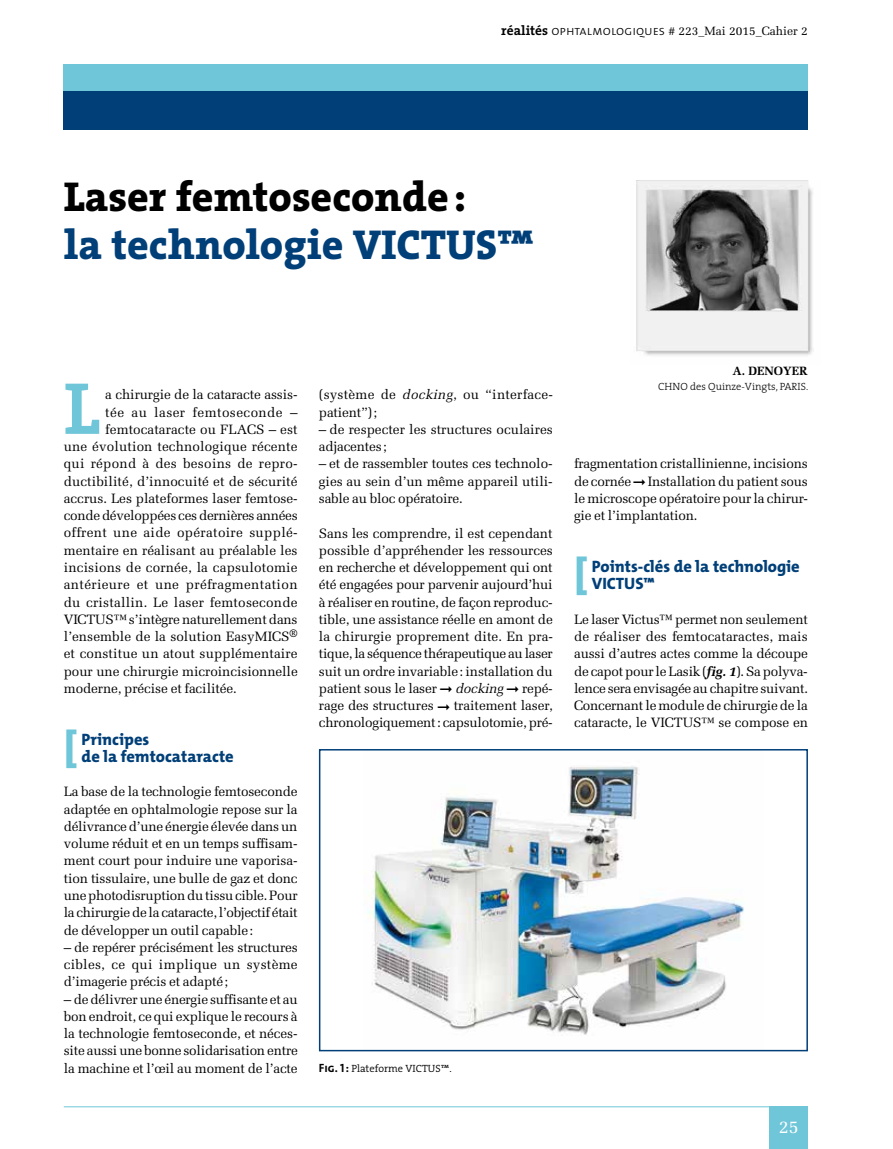
<style>
.page{position:relative;width:893px;height:1149px;background:#fff}
.page>*{position:absolute;margin:0;border:0;box-sizing:border-box;transform-origin:0 0}
.t1{font:74.25px "The Serif Bold Caps";color:#6fc6d9}
.t2{font:800 42px "The Serif";color:#003f78}
.t3{font:800 42px "The Serif";color:#000}
.t4{font:800 39px "The Mix";color:#6fc6d9;scale:1.1 1}
.t5{font:18px "Melior";color:#fff}
.t6{font:800 16.5px/17.2px "The Mix";color:#003f78}
.t7{font:13.5px/17.2px "Melior";letter-spacing:-.005em;color:#000;text-align:justify}
.t8{font:13.5px/17.2px "Melior";letter-spacing:.015em;color:#000}
.t9{font:13.5px "Melior";letter-spacing:.025em;color:#000}
.t10{font:13.5px "Melior";letter-spacing:.02em;color:#000}
.t11{font:13.5px "Melior";letter-spacing:.03em;color:#000}
.t12{font:12px "Melior";color:#000}
.t13{font:700 12px "Melior";color:#000}
.t14{font:300 10.5px "The Serif";color:#000}
.t15{font:300 10.5px "The Serif";color:#000}
.s1{font-family:"The Serif";font-weight:700;font-size:13.5px}
.s2{font-family:"The Sans Light Caps";font-size:13.5px}
.s3{font-style:italic}
.s4{font-family:"The Sans Bold Caps";font-weight:400;font-size:12px}
.s5{font-weight:700;font-style:italic}
</style>
<div class="page">
<div style="left:64px;top:64px;width:744px;height:27px;background:#6fc6d9"></div>
<div style="left:64px;top:91px;width:744px;height:39px;background:#003f78"></div>
<div style="left:770px;top:1106px;width:38px;height:42px;background:#6fc6d9"></div>
<hr style="left:64px;top:1106px;width:744px;height:1px;background:#6fc6d9">
<img style="left:364px;top:766px;width:380px;height:269px">
<div style="left:319px;top:748px;width:489px;height:302px;border:2px solid #003f78"></div>
<img style="left:636px;top:181px;width:177px;height:175px">
<p class="t12" style="left:501px;top:24px;width:308px"><span class="s1">réalités</span> <span class="s2">ophtalmologiques</span> # 223_Mai 2015_Cahier 2</p>
<h2 class="t3" style="left:64px;top:161px;width:404px">Laser femtoseconde:</h2>
<h2 class="t2" style="left:64px;top:209px;width:472px">la technologie VICTUS™</h2>
<h1 class="t1" style="left:64px;top:346px;width:38px">L</h1>
<p class="t7" style="left:105px;top:386px;width:194px">a chirurgie de la cataracte assis-</p>
<p class="t11" style="left:105px;top:404px;width:194px">tée au laser femtoseconde –</p>
<p class="t7" style="left:105px;top:420px;width:194px">femtocataracte ou FLACS – est</p>
<p class="t7" style="left:64px;top:438px;width:235px">une évolution technologique récente</p>
<p class="t10" style="left:64px;top:455px;width:235px">qui répond à des besoins de repro-</p>
<p class="t7" style="left:64px;top:472px;width:235px">ductibilité, d’innocuité et de sécurité</p>
<p class="t7" style="left:64px;top:489px;width:235px">accrus. Les plateformes laser femtose-</p>
<p class="t7" style="left:64px;top:507px;width:235px">conde développées ces dernières années</p>
<p class="t9" style="left:64px;top:525px;width:235px">offrent une aide opératoire supplé-</p>
<p class="t7" style="left:64px;top:541px;width:235px">mentaire en réalisant au préalable les</p>
<p class="t7" style="left:64px;top:558px;width:235px">incisions de cornée, la capsulotomie</p>
<p class="t9" style="left:64px;top:576px;width:235px">antérieure et une préfragmentation</p>
<p class="t8" style="left:64px;top:593px;width:235px">du cristallin. Le laser femtoseconde</p>
<p class="t7" style="left:64px;top:610px;width:235px">VICTUS™ s’intègre naturellement dans</p>
<p class="t7" style="left:64px;top:627px;width:235px">l’ensemble de la solution EasyMICS<sup>®</sup></p>
<p class="t7" style="left:64px;top:645px;width:235px">et constitue un atout supplémentaire</p>
<p class="t7" style="left:64px;top:662px;width:236px">pour une chirurgie microincisionnelle</p>
<p class="t7" style="left:64px;top:679px;width:175px">moderne, précise et facilitée.</p>
<h3 class="t4" style="left:64px;top:713px;width:14px">[</h3>
<p class="t6" style="left:82px;top:729px;width:154px">Principes<br>de la femtocataracte</p>
<p class="t7" style="left:64px;top:783px;width:235px">La base de la technologie femtoseconde adaptée en ophtalmologie repose sur la délivrance d’une énergie élevée dans un volume réduit et en un temps suffisam&shy;ment court pour induire une vaporisa&shy;tion tissulaire, une bulle de gaz et donc une photodisruption du tissu cible. Pour la chirurgie de la cataracte, l’objectif était de développer un outil capable:</p>
<p class="t7" style="left:64px;top:938px;width:235px">– de repérer précisément les structures cibles, ce qui implique un système d’imagerie précis et adapté;</p>
<p class="t7" style="left:64px;top:990px;width:235px">– de délivrer une énergie suffisante et au bon endroit, ce qui explique le recours à la technologie femtoseconde, et néces&shy;site aussi une bonne solidarisation entre la machine et l’œil au moment de l’acte</p>
<p class="t8" style="left:319px;top:386px;width:235px">(système de <span class="s3">docking</span>, ou “interface&shy;patient”);</p>
<p class="t7" style="left:319px;top:420px;width:235px">– de respecter les structures oculaires adjacentes;</p>
<p class="t7" style="left:319px;top:455px;width:235px">– et de rassembler toutes ces technolo&shy;gies au sein d’un même appareil utili&shy;sable au bloc opératoire.</p>
<p class="t7" style="left:319px;top:524px;width:236px">Sans les comprendre, il est cependant possible d’appréhender les ressources en recherche et développement qui ont été engagées pour parvenir aujourd’hui à réaliser en routine, de façon reproduc&shy;tible, une assistance réelle en amont de la chirurgie proprement dite. En pra&shy;tique, la séquence thérapeutique au laser suit un ordre invariable: installation du patient sous le laser ➞ <span class="s3">docking</span> ➞ repé&shy;rage des structures ➞ traitement laser, chronologiquement: capsulotomie, pré-</p>
<p class="t15" style="left:319px;top:1059px;width:134px"><span class="s4">Fig. 1:</span> Plateforme VICTUS™.</p>
<p class="t13" style="left:733px;top:363px;width:77px">A. DENOYER</p>
<p class="t14" style="left:658px;top:377px;width:151px">CHNO des Quinze-Vingts, PARIS.</p>
<p class="t7" style="left:574px;top:455px;width:235px">fragmentation cristallinienne, incisions de cornée ➞ Installation du patient sous le microscope opératoire pour la chirur&shy;gie et l’implantation.</p>
<h3 class="t4" style="left:574px;top:540px;width:14px">[</h3>
<p class="t6" style="left:592px;top:557px;width:209px">Points-clés de la technologie<br>VICTUS™</p>
<p class="t7" style="left:574px;top:610px;width:236px">Le laser Victus™ permet non seulement de réaliser des femtocataractes, mais aussi d’autres actes comme la découpe de capot pour le Lasik (<span class="s5">fig. 1</span>). Sa polyva&shy;lence sera envisagée au chapitre suivant.<br>Concernant le module de chirurgie de la cataracte, le VICTUS™ se compose en</p>
<h3 class="t5" style="left:779px;top:1115px;width:22px">25</h3>
</div>
